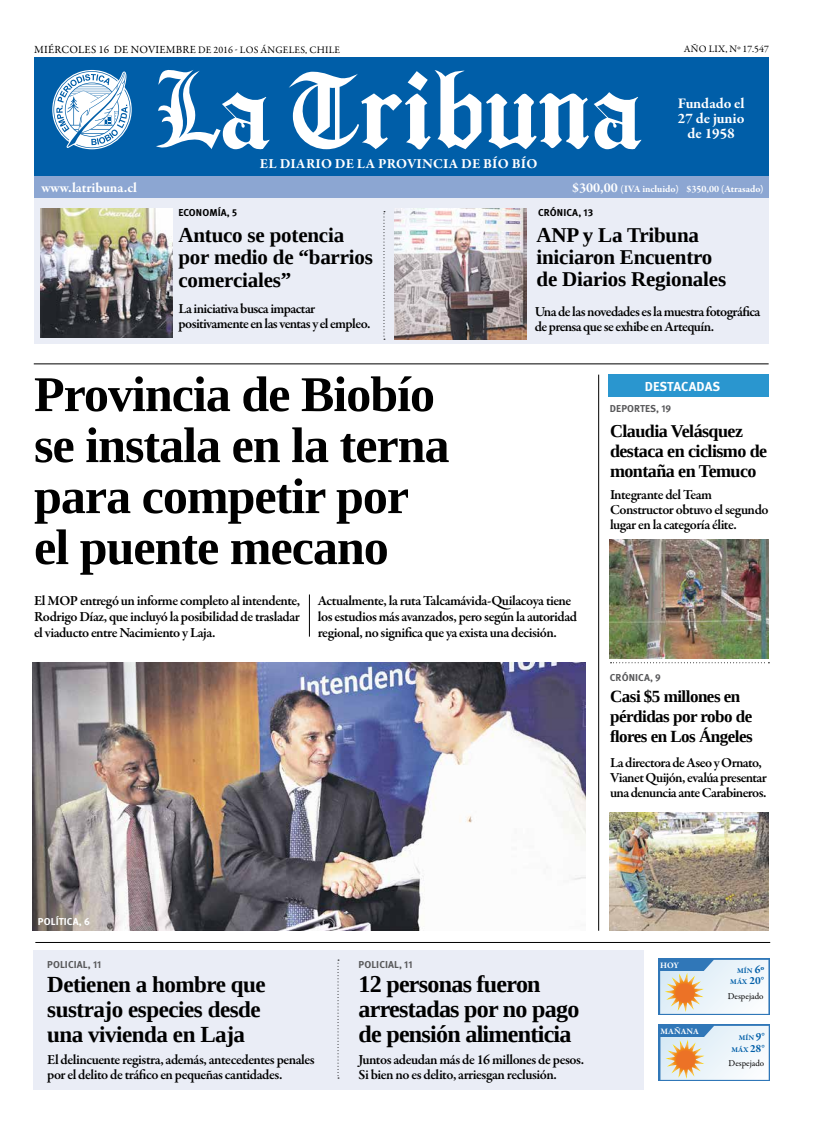
<style>
.page{position:relative;width:820px;height:1134px;background:#fff}
.page>*{position:absolute;margin:0;border:0;box-sizing:border-box;transform-origin:0 0}
.t1{font:700 50px/51px "Liberation Serif";letter-spacing:-.02em;color:#000}
.t2{font:700 24px/25px "Liberation Serif";letter-spacing:-.03em;color:#000}
.t3{font:700 23px/25px "Liberation Serif";letter-spacing:-.02em;color:#000}
.t4{font:700 21px/22px "Liberation Serif";letter-spacing:-.01em;color:#000}
.t5{font:700 18px/20px "Liberation Serif";letter-spacing:-.03em;color:#000}
.t6{font:700 17px/20px "Liberation Serif";letter-spacing:-.03em;color:#000}
.t7{font:700 15px/15px "Garamond Premr Pro";letter-spacing:-.015em;color:#fff;text-align:center}
.t8{font:600 14px/15px "Garamond Premr Pro";letter-spacing:-.035em;color:#000}
.t9{font:700 14px "Garamond Premr Pro";letter-spacing:.01em;color:#fff}
.t10{font:700 13px "Meta Pro";letter-spacing:.005em;color:#fff}
.t11{font:10px "Garamond Premr Pro";letter-spacing:.02em;color:#000}
.t12{font:700 10px "Meta Pro";letter-spacing:.01em;color:#58585a}
.t13{font:700 10px "Garamond Premr Pro";color:#fff}
.t14{font:700 10px "Meta Pro";letter-spacing:.01em;color:#000}
.t15{font:700 10px "Meta Pro";letter-spacing:.01em;color:#fff}
.t16{font:9px "Garamond Premr Pro";color:#000}
.t17{font:700 8.5px "Garamond Premr Pro";letter-spacing:.005em;color:#fff}
.t18{font:700 7.5px/11.3px "Garamond Premr Pro";letter-spacing:.005em;color:#005ea8;text-align:right}
.s1{font-size:11px}
.s2{font-size:10px}
.s3{font-size:11.3px}
</style>
<div class="page">
<img style="left:33px;top:662px;width:552px;height:269px">
<div style="left:34px;top:57px;width:734px;height:141px;background:#005ea8"></div>
<div style="left:34px;top:177px;width:734px;height:22px;background:#8ca6d2"></div>
<svg style="left:289px;top:70px;width:352px;height:80px"></svg>
<svg style="left:156px;top:70px;width:113px;height:79px"></svg>
<svg style="left:53px;top:71px;width:77px;height:77px"></svg>
<hr style="left:35px;top:942px;width:734px;height:1px;background:#000">
<hr style="left:34px;top:364px;width:734px;height:1px;background:#000">
<div style="left:34px;top:198px;width:734px;height:146px;background:#eaedf6"></div>
<svg style="left:383px;top:211px;width:2px;height:129px"></svg>
<img style="left:41px;top:209px;width:132px;height:129px">
<img style="left:394px;top:209px;width:132px;height:130px">
<svg style="left:610px;top:662px;width:159px;height:1px"></svg>
<hr style="left:598px;top:375px;width:1px;height:556px;background:#000">
<div style="left:608px;top:375px;width:160px;height:22px;background:#2a96cf"></div>
<hr style="left:309px;top:594px;width:1px;height:43px;background:#000">
<div style="left:33px;top:950px;width:610px;height:139px;background:#eaedf6"></div>
<svg style="left:337px;top:959px;width:2px;height:119px"></svg>
<img style="left:609px;top:812px;width:159px;height:119px">
<img style="left:609px;top:539px;width:159px;height:119px">
<svg style="left:658px;top:1024px;width:111px;height:57px"></svg>
<svg style="left:658px;top:958px;width:111px;height:57px"></svg>
<svg style="left:660px;top:1026px;width:108px;height:54px"></svg>
<svg style="left:660px;top:960px;width:108px;height:54px"></svg>
<p class="t11" style="left:34px;top:44px;width:307px"><span class="s1">MIÉRCOLES 16 DE NOVIEMBRE</span> DE 2016 - LOS ÁNGELES, CHILE</p>
<p class="t11" style="left:683px;top:43px;width:86px">AÑO LIX, Nº 17.547</p>
<p class="t9" style="left:260px;top:155px;width:279px">El diario de la provincia de Bío Bío</p>
<p class="t7" style="left:677px;top:96px;width:68px">Fundado el<br>27 de junio de 1958</p>
<p class="t9" style="left:41px;top:179px;width:97px">www.latribuna.cl</p>
<p class="t9" style="left:572px;top:179px;width:59px">$300,00 <span class="s2">(IVA</span></p>
<p class="t13" style="left:642px;top:182px;width:123px">incluido) $350,00 (Atrasado)</p>
<p class="t14" style="left:178px;top:206px;width:60px">ECONOMÍA, 5</p>
<p class="t14" style="left:538px;top:206px;width:57px">CRÓNICA, 13</p>
<h3 class="t4" style="left:178px;top:224px;width:196px">Antuco se potencia por medio de “barrios comerciales”</h3>
<p class="t8" style="left:178px;top:301px;width:193px">La iniciativa busca impactar positivamente en las ventas y el empleo.</p>
<h1 class="t1" style="left:34px;top:368px;width:417px">Provincia de Biobío se instala en la terna para competir por el puente mecano</h1>
<h3 class="t4" style="left:536px;top:224px;width:191px">ANP y La Tribuna iniciaron Encuentro de Diarios Regionales</h3>
<p class="t8" style="left:534px;top:304px;width:227px">Una de las novedades es la muestra fotográfica de prensa que se exhibe en Artequín.</p>
<p class="t10" style="left:644px;top:378px;width:77px">DESTACADAS</p>
<p class="t12" style="left:609px;top:402px;width:63px">DEPORTES, 19</p>
<p class="t5" style="left:609px;top:421px;width:159px">Claudia Velásquez destaca en ciclismo de montaña en Temuco</p>
<p class="t8" style="left:609px;top:487px;width:160px">Integrante del Team<br>Constructor obtuvo el segundo lugar en la categoría élite.</p>
<p class="t8" style="left:34px;top:592px;width:267px;line-height:16px;text-align:justify">El MOP entregó un informe completo al intendente, Rodrigo Díaz, que incluyó la posibilidad de trasladar el viaducto entre Nacimiento y Laja.</p>
<p class="t8" style="left:317px;top:592px;width:261px;line-height:16px">Actualmente, la ruta Talcamávida-Quilacoya tiene los estudios más avanzados, pero según la autoridad regional, no significa que ya exista una decisión.</p>
<p class="t12" style="left:609px;top:671px;width:53px">CRÓNICA, 9</p>
<p class="t6" style="left:610px;top:686px;width:144px">Casi $5 millones en pérdidas por robo de flores en Los Ángeles</p>
<p class="t8" style="left:610px;top:755px;width:158px">La directora de Aseo y Ornato,<br>Vianet Quijón, evalúa presentar una denuncia ante Carabineros.</p>
<p class="t15" style="left:38px;top:915px;width:53px">POLÍTICA, 6</p>
<p class="t12" style="left:47px;top:958px;width:56px">POLICIAL, 11</p>
<p class="t12" style="left:358px;top:958px;width:56px">POLICIAL, 11</p>
<h3 class="t3" style="left:47px;top:971px;width:220px">Detienen a hombre que sustrajo especies desde una vivienda en Laja</h3>
<p class="t8" style="left:47px;top:1052px;width:269px">El delincuente registra, además, antecedentes penales por el delito de tráfico en pequeñas cantidades.</p>
<h2 class="t2" style="left:358px;top:971px;width:222px">12 personas fueron arrestadas por no pago de pensión alimenticia</h2>
<p class="t8" style="left:358px;top:1052px;width:227px">Juntos adeudan más de 16 millones de pesos.<br>Si bien no es delito, arriesgan reclusión.</p>
<p class="t17" style="left:660px;top:960px;width:21px">HOY</p>
<p class="t17" style="left:660px;top:1026px;width:28px">MAÑANA</p>
<p class="t18" style="left:729px;top:965px;width:36px">MÍN <span class="s3">6º<br></span>MÁX <span class="s3">20°</span></p>
<p class="t16" style="left:727px;top:991px;width:37px">DESPEJADO</p>
<p class="t16" style="left:726px;top:992px;width:32px">NUBLADO</p>
<p class="t18" style="left:731px;top:1032px;width:35px">MÍN <span class="s3">9°<br></span>MÁX <span class="s3">28°</span></p>
<p class="t16" style="left:728px;top:1057px;width:37px">DESPEJADO</p>
</div>
